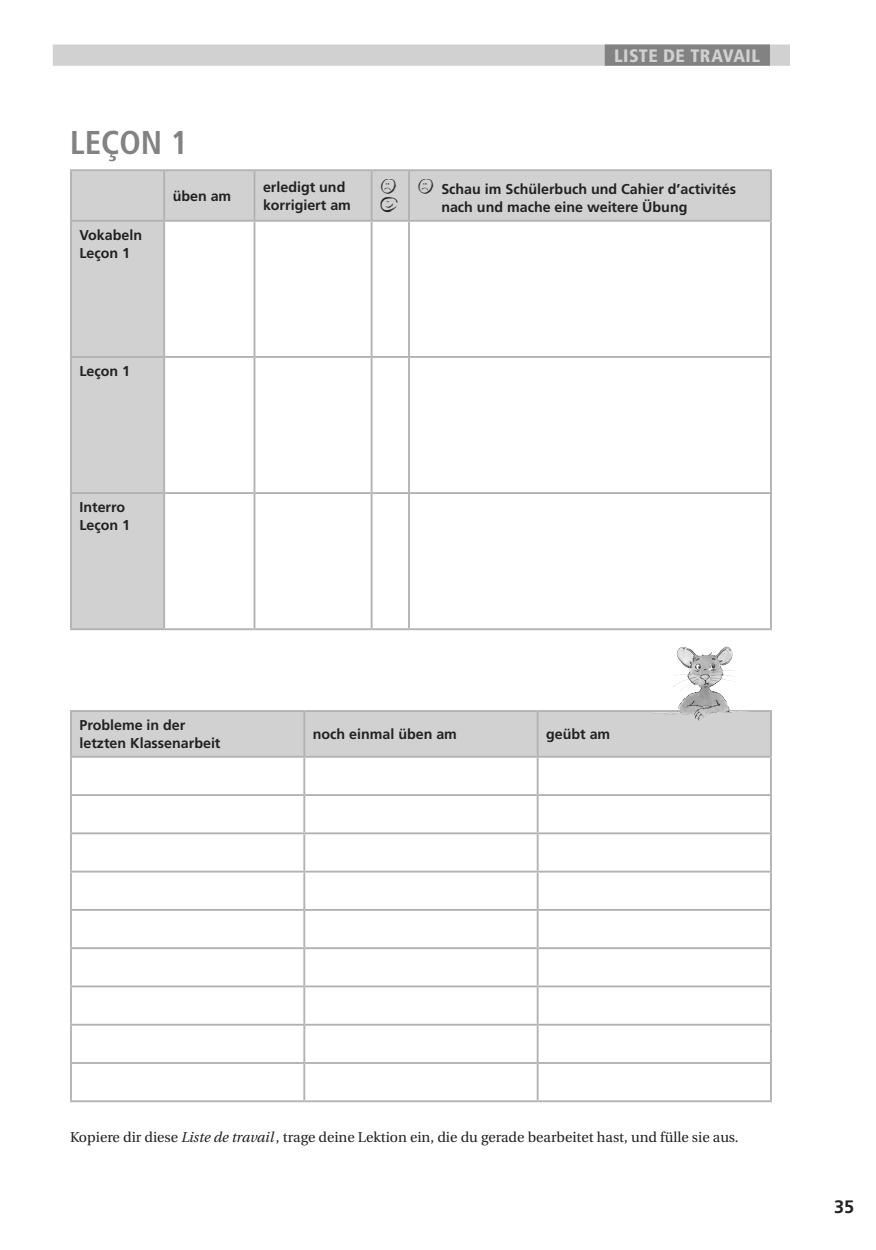
<style>
.page{position:relative;width:876px;height:1250px;background:#fff}
.page>*{position:absolute;margin:0;border:0;box-sizing:border-box;transform-origin:0 0}
.t1{font:700 condensed 33px "Frutiger";color:#828282}
.t2{font:21px/18.1px "Pinxit Office LL";color:#212121}
.t3{font:900 condensed 18px "Frutiger";letter-spacing:.025em;color:#d1d1d1}
.t4{font:700 18px "Frutiger";color:#212121}
.t5{font:700 14.25px/18px "Frutiger";color:#212121}
.t6{font:14.25px "Utopia";color:#212121}
.s1{font-family:"Pinxit Office LL";font-weight:400;font-size:21px}
.s2{font-style:italic}
</style>
<div class="page">
<svg style="left:72px;top:171px;width:698px;height:457px"></svg>
<hr style="left:70px;top:169px;width:94px;height:2px;background:#b2b2b2">
<hr style="left:70px;top:171px;width:2px;height:49px;background:#b2b2b2">
<hr style="left:164px;top:169px;width:90px;height:2px;background:#b2b2b2">
<hr style="left:163px;top:171px;width:2px;height:49px;background:#b2b2b2">
<hr style="left:254px;top:169px;width:117px;height:2px;background:#b2b2b2">
<hr style="left:253px;top:171px;width:2px;height:49px;background:#b2b2b2">
<hr style="left:371px;top:169px;width:38px;height:2px;background:#b2b2b2">
<hr style="left:371px;top:171px;width:1px;height:49px;background:#b2b2b2">
<hr style="left:409px;top:169px;width:363px;height:2px;background:#b2b2b2">
<hr style="left:408px;top:171px;width:2px;height:49px;background:#b2b2b2">
<hr style="left:770px;top:171px;width:2px;height:49px;background:#b2b2b2">
<hr style="left:70px;top:220px;width:94px;height:2px;background:#b2b2b2">
<hr style="left:70px;top:222px;width:2px;height:134px;background:#b2b2b2">
<hr style="left:164px;top:220px;width:90px;height:2px;background:#b2b2b2">
<hr style="left:163px;top:222px;width:2px;height:134px;background:#b2b2b2">
<hr style="left:254px;top:220px;width:117px;height:2px;background:#b2b2b2">
<hr style="left:253px;top:222px;width:2px;height:134px;background:#b2b2b2">
<hr style="left:371px;top:220px;width:38px;height:2px;background:#b2b2b2">
<hr style="left:371px;top:222px;width:1px;height:134px;background:#b2b2b2">
<hr style="left:409px;top:220px;width:363px;height:2px;background:#b2b2b2">
<hr style="left:408px;top:222px;width:2px;height:134px;background:#b2b2b2">
<hr style="left:770px;top:222px;width:2px;height:134px;background:#b2b2b2">
<hr style="left:70px;top:356px;width:94px;height:2px;background:#b2b2b2">
<hr style="left:70px;top:358px;width:2px;height:134px;background:#b2b2b2">
<hr style="left:164px;top:356px;width:90px;height:2px;background:#b2b2b2">
<hr style="left:163px;top:358px;width:2px;height:134px;background:#b2b2b2">
<hr style="left:254px;top:356px;width:117px;height:2px;background:#b2b2b2">
<hr style="left:253px;top:358px;width:2px;height:134px;background:#b2b2b2">
<hr style="left:371px;top:356px;width:38px;height:2px;background:#b2b2b2">
<hr style="left:371px;top:358px;width:1px;height:134px;background:#b2b2b2">
<hr style="left:409px;top:356px;width:363px;height:2px;background:#b2b2b2">
<hr style="left:408px;top:358px;width:2px;height:134px;background:#b2b2b2">
<hr style="left:770px;top:358px;width:2px;height:134px;background:#b2b2b2">
<hr style="left:70px;top:492px;width:94px;height:2px;background:#b2b2b2">
<hr style="left:70px;top:494px;width:2px;height:134px;background:#b2b2b2">
<hr style="left:164px;top:492px;width:90px;height:2px;background:#b2b2b2">
<hr style="left:163px;top:494px;width:2px;height:134px;background:#b2b2b2">
<hr style="left:254px;top:492px;width:117px;height:2px;background:#b2b2b2">
<hr style="left:253px;top:494px;width:2px;height:134px;background:#b2b2b2">
<hr style="left:371px;top:492px;width:38px;height:2px;background:#b2b2b2">
<hr style="left:371px;top:494px;width:1px;height:134px;background:#b2b2b2">
<hr style="left:409px;top:492px;width:363px;height:2px;background:#b2b2b2">
<hr style="left:408px;top:494px;width:2px;height:134px;background:#b2b2b2">
<hr style="left:770px;top:494px;width:2px;height:134px;background:#b2b2b2">
<hr style="left:70px;top:628px;width:94px;height:2px;background:#b2b2b2">
<hr style="left:164px;top:628px;width:90px;height:2px;background:#b2b2b2">
<hr style="left:254px;top:628px;width:117px;height:2px;background:#b2b2b2">
<hr style="left:371px;top:628px;width:38px;height:2px;background:#b2b2b2">
<hr style="left:409px;top:628px;width:363px;height:2px;background:#b2b2b2">
<div style="left:72px;top:712px;width:698px;height:44px;background:#d1d1d1"></div>
<hr style="left:70px;top:710px;width:234px;height:2px;background:#b2b2b2">
<hr style="left:70px;top:712px;width:2px;height:44px;background:#b2b2b2">
<hr style="left:304px;top:710px;width:233px;height:2px;background:#b2b2b2">
<hr style="left:303px;top:712px;width:2px;height:44px;background:#b2b2b2">
<hr style="left:537px;top:710px;width:235px;height:2px;background:#b2b2b2">
<hr style="left:536px;top:712px;width:2px;height:44px;background:#b2b2b2">
<hr style="left:770px;top:712px;width:2px;height:44px;background:#b2b2b2">
<hr style="left:70px;top:756px;width:234px;height:2px;background:#b2b2b2">
<hr style="left:70px;top:758px;width:2px;height:36px;background:#b2b2b2">
<hr style="left:304px;top:756px;width:233px;height:2px;background:#b2b2b2">
<hr style="left:303px;top:758px;width:2px;height:36px;background:#b2b2b2">
<hr style="left:537px;top:756px;width:235px;height:2px;background:#b2b2b2">
<hr style="left:536px;top:758px;width:2px;height:36px;background:#b2b2b2">
<hr style="left:770px;top:758px;width:2px;height:36px;background:#b2b2b2">
<hr style="left:70px;top:794px;width:234px;height:2px;background:#b2b2b2">
<hr style="left:70px;top:796px;width:2px;height:36px;background:#b2b2b2">
<hr style="left:304px;top:794px;width:233px;height:2px;background:#b2b2b2">
<hr style="left:303px;top:796px;width:2px;height:36px;background:#b2b2b2">
<hr style="left:537px;top:794px;width:235px;height:2px;background:#b2b2b2">
<hr style="left:536px;top:796px;width:2px;height:36px;background:#b2b2b2">
<hr style="left:770px;top:796px;width:2px;height:36px;background:#b2b2b2">
<hr style="left:70px;top:832px;width:234px;height:2px;background:#b2b2b2">
<hr style="left:70px;top:834px;width:2px;height:37px;background:#b2b2b2">
<hr style="left:304px;top:832px;width:233px;height:2px;background:#b2b2b2">
<hr style="left:303px;top:834px;width:2px;height:37px;background:#b2b2b2">
<hr style="left:537px;top:832px;width:235px;height:2px;background:#b2b2b2">
<hr style="left:536px;top:834px;width:2px;height:37px;background:#b2b2b2">
<hr style="left:770px;top:834px;width:2px;height:37px;background:#b2b2b2">
<hr style="left:70px;top:871px;width:234px;height:1px;background:#b2b2b2">
<hr style="left:70px;top:872px;width:2px;height:37px;background:#b2b2b2">
<hr style="left:304px;top:871px;width:233px;height:1px;background:#b2b2b2">
<hr style="left:303px;top:872px;width:2px;height:37px;background:#b2b2b2">
<hr style="left:537px;top:871px;width:235px;height:1px;background:#b2b2b2">
<hr style="left:536px;top:872px;width:2px;height:37px;background:#b2b2b2">
<hr style="left:770px;top:872px;width:2px;height:37px;background:#b2b2b2">
<hr style="left:70px;top:909px;width:234px;height:2px;background:#b2b2b2">
<hr style="left:70px;top:911px;width:2px;height:36px;background:#b2b2b2">
<hr style="left:304px;top:909px;width:233px;height:2px;background:#b2b2b2">
<hr style="left:303px;top:911px;width:2px;height:36px;background:#b2b2b2">
<hr style="left:537px;top:909px;width:235px;height:2px;background:#b2b2b2">
<hr style="left:536px;top:911px;width:2px;height:36px;background:#b2b2b2">
<hr style="left:770px;top:911px;width:2px;height:36px;background:#b2b2b2">
<hr style="left:70px;top:947px;width:234px;height:2px;background:#b2b2b2">
<hr style="left:70px;top:949px;width:2px;height:36px;background:#b2b2b2">
<hr style="left:304px;top:947px;width:233px;height:2px;background:#b2b2b2">
<hr style="left:303px;top:949px;width:2px;height:36px;background:#b2b2b2">
<hr style="left:537px;top:947px;width:235px;height:2px;background:#b2b2b2">
<hr style="left:536px;top:949px;width:2px;height:36px;background:#b2b2b2">
<hr style="left:770px;top:949px;width:2px;height:36px;background:#b2b2b2">
<hr style="left:70px;top:985px;width:234px;height:2px;background:#b2b2b2">
<hr style="left:70px;top:987px;width:2px;height:37px;background:#b2b2b2">
<hr style="left:304px;top:985px;width:233px;height:2px;background:#b2b2b2">
<hr style="left:303px;top:987px;width:2px;height:37px;background:#b2b2b2">
<hr style="left:537px;top:985px;width:235px;height:2px;background:#b2b2b2">
<hr style="left:536px;top:987px;width:2px;height:37px;background:#b2b2b2">
<hr style="left:770px;top:987px;width:2px;height:37px;background:#b2b2b2">
<hr style="left:70px;top:1024px;width:234px;height:1px;background:#b2b2b2">
<hr style="left:70px;top:1025px;width:2px;height:37px;background:#b2b2b2">
<hr style="left:304px;top:1024px;width:233px;height:1px;background:#b2b2b2">
<hr style="left:303px;top:1025px;width:2px;height:37px;background:#b2b2b2">
<hr style="left:537px;top:1024px;width:235px;height:1px;background:#b2b2b2">
<hr style="left:536px;top:1025px;width:2px;height:37px;background:#b2b2b2">
<hr style="left:770px;top:1025px;width:2px;height:37px;background:#b2b2b2">
<hr style="left:70px;top:1062px;width:234px;height:2px;background:#b2b2b2">
<hr style="left:70px;top:1064px;width:2px;height:36px;background:#b2b2b2">
<hr style="left:304px;top:1062px;width:233px;height:2px;background:#b2b2b2">
<hr style="left:303px;top:1064px;width:2px;height:36px;background:#b2b2b2">
<hr style="left:537px;top:1062px;width:235px;height:2px;background:#b2b2b2">
<hr style="left:536px;top:1064px;width:2px;height:36px;background:#b2b2b2">
<hr style="left:770px;top:1064px;width:2px;height:36px;background:#b2b2b2">
<hr style="left:70px;top:1100px;width:234px;height:2px;background:#b2b2b2">
<hr style="left:304px;top:1100px;width:233px;height:2px;background:#b2b2b2">
<hr style="left:537px;top:1100px;width:235px;height:2px;background:#b2b2b2">
<img style="left:672px;top:647px;width:53px;height:66px">
<div style="left:53px;top:45px;width:737px;height:21px;background:#d1d1d1"></div>
<div style="left:605px;top:44px;width:165px;height:22px;background:#828282"></div>
<p class="t3" style="left:614px;top:45px;width:147px">LISTE DE TRAVAIL</p>
<h1 class="t1" style="left:70px;top:123px;width:120px">LEÇON 1</h1>
<p class="t5" style="left:173px;top:187px;width:60px">üben am</p>
<p class="t5" style="left:263px;top:178px;width:89px">erledigt und korrigiert am</p>
<h2 class="t2" style="left:380px;top:180px;width:20px">V<br>Z</h2>
<p class="t5" style="left:441px;top:180px;width:296px;text-indent:-24px"><span class="s1">V</span> Schau im Schülerbuch und Cahier d’activités nach und mache eine weitere Übung</p>
<p class="t5" style="left:79px;top:226px;width:64px">Vokabeln<br>Leçon 1</p>
<p class="t5" style="left:79px;top:362px;width:52px">Leçon 1</p>
<p class="t5" style="left:79px;top:498px;width:52px">Interro<br>Leçon 1</p>
<p class="t5" style="left:79px;top:716px;width:142px">Probleme in der letzten Klassenarbeit</p>
<p class="t5" style="left:313px;top:725px;width:146px">noch einmal üben am</p>
<p class="t5" style="left:546px;top:725px;width:66px">geübt am</p>
<p class="t6" style="left:70px;top:1129px;width:670px">Kopiere dir diese <span class="s2">Liste de travail</span>, trage deine Lektion ein, die du gerade bearbeitet hast, und fülle sie aus.</p>
<p class="t4" style="left:834px;top:1196px;width:21px">35</p>
</div>
